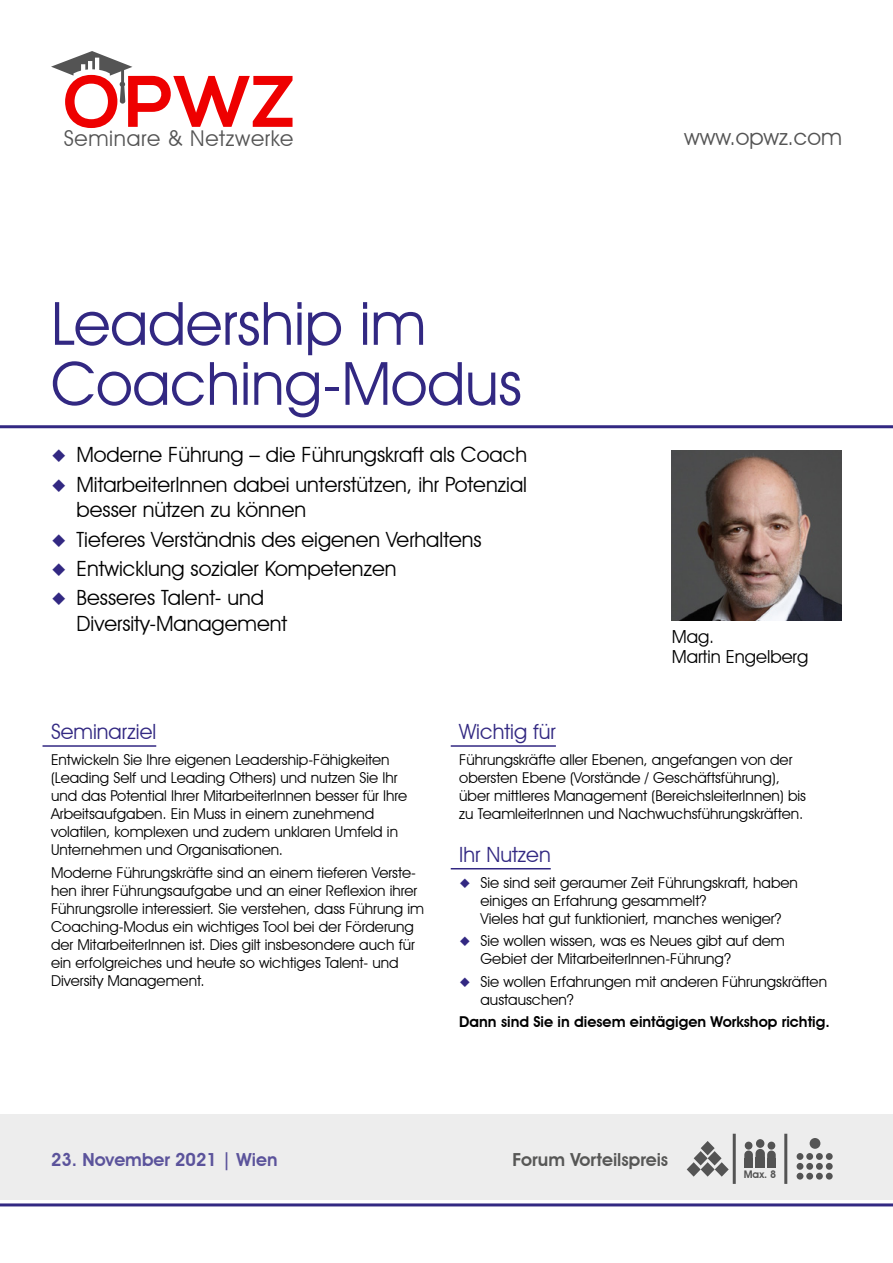
<style>
.page{position:relative;width:893px;height:1263px;background:#fff}
.page>*{position:absolute;margin:0;border:0;box-sizing:border-box;transform-origin:0 0}
.t1{font:700 72.75px "Nexa";color:#e00}
.t2{font:60px/60px "Avant Garde IT Cby BT";color:#322882}
.t3{font:22.5px "Avant Garde IT Cby BT";color:#545454}
.t4{font:21.75px "Avant Garde IT Cby BT";letter-spacing:.03em;color:#545454}
.t5{font:21px/25.2px "Avant Garde IT Cby BT";color:#000}
.t6{font:21px "Avant Garde IT Cby BT";color:#322882}
.t7{font:600 18px "Avant Garde IT Cby BT";color:#5b539b}
.t8{font:18px/19.5px "Avant Garde IT Cby BT";color:#000}
.t9{font:600 18px "Avant Garde IT Cby BT";color:#575756}
.t10{font:15px/18px "Avant Garde IT Cby BT";color:#000}
.t11{font:600 15px "Avant Garde IT Cby BT";color:#000}
.t12{font:600 10.5px "Avant Garde IT Cby BT";color:#545454}
.s1{color:#322882}
</style>
<div class="page">
<hr style="left:0;top:425px;width:893px;height:3px;background:#322882">
<hr style="left:0;top:1203px;width:893px;height:3px;background:#322882">
<svg style="left:51px;top:51px;width:81px;height:53px"></svg>
<div style="left:0;top:1114px;width:497px;height:85px;background:#ededed"></div>
<div style="left:472px;top:1114px;width:421px;height:85px;background:#ededed"></div>
<hr style="left:733px;top:1134px;width:3px;height:50px;background:#545454">
<hr style="left:784px;top:1134px;width:3px;height:50px;background:#545454">
<svg style="left:687px;top:1141px;width:42px;height:35px"></svg>
<div style="left:744px;top:1150px;width:9px;height:18px;background:#545454;border-radius:4px"></div>
<div style="left:745px;top:1141px;width:7px;height:8px;background:#545454;border-radius:50%"></div>
<div style="left:744px;top:1159px;width:9px;height:9px;background:#545454"></div>
<div style="left:755px;top:1149px;width:10px;height:19px;background:#545454;border-radius:5px"></div>
<div style="left:756px;top:1139px;width:8px;height:9px;background:#545454;border-radius:50%"></div>
<div style="left:755px;top:1158px;width:10px;height:10px;background:#545454"></div>
<div style="left:767px;top:1150px;width:9px;height:18px;background:#545454;border-radius:4px"></div>
<div style="left:768px;top:1141px;width:7px;height:8px;background:#545454;border-radius:50%"></div>
<div style="left:767px;top:1159px;width:9px;height:9px;background:#545454"></div>
<div style="left:810px;top:1138px;width:10px;height:11px;background:#545454;border-radius:50%"></div>
<div style="left:806px;top:1153px;width:7px;height:7px;background:#545454;border-radius:50%"></div>
<div style="left:816px;top:1153px;width:7px;height:7px;background:#545454;border-radius:50%"></div>
<div style="left:826px;top:1153px;width:7px;height:7px;background:#545454;border-radius:50%"></div>
<div style="left:806px;top:1163px;width:7px;height:7px;background:#545454;border-radius:50%"></div>
<div style="left:816px;top:1163px;width:7px;height:7px;background:#545454;border-radius:50%"></div>
<div style="left:826px;top:1163px;width:7px;height:7px;background:#545454;border-radius:50%"></div>
<div style="left:806px;top:1173px;width:7px;height:6px;background:#545454;border-radius:50%"></div>
<div style="left:816px;top:1173px;width:7px;height:6px;background:#545454;border-radius:50%"></div>
<div style="left:826px;top:1173px;width:7px;height:6px;background:#545454;border-radius:50%"></div>
<div style="left:797px;top:1153px;width:6px;height:7px;background:#545454;border-radius:50%"></div>
<div style="left:797px;top:1163px;width:6px;height:7px;background:#545454;border-radius:50%"></div>
<svg style="left:797px;top:1173px;width:6px;height:6px"></svg>
<hr style="left:43px;top:745px;width:113px;height:2px;background:#322882">
<hr style="left:451px;top:745px;width:105px;height:2px;background:#322882">
<hr style="left:451px;top:868px;width:100px;height:1px;background:#322882">
<img style="left:672px;top:451px;width:170px;height:170px">
<h1 class="t1" style="left:64px;top:60px;width:232px">OPWZ</h1>
<h3 class="t4" style="left:64px;top:125px;width:231px">Seminare &amp; Netzwerke</h3>
<h2 class="t2" style="left:51px;top:293px;width:472px">Leadership im<br>Coaching-Modus</h2>
<h3 class="t5" style="left:51px;top:442px;width:478px"><span class="s1">◆</span> Moderne Führung – die Führungskraft als Coach</h3>
<h3 class="t5" style="left:77px;top:472px;width:452px;text-indent:-26px"><span class="s1">◆</span> MitarbeiterInnen dabei unterstützen, ihr Potenzial besser nützen zu können</h3>
<h3 class="t5" style="left:51px;top:526px;width:432px"><span class="s1">◆</span> Tieferes Verständnis des eigenen Verhaltens</h3>
<h3 class="t5" style="left:51px;top:556px;width:347px"><span class="s1">◆</span> Entwicklung sozialer Kompetenzen</h3>
<h3 class="t5" style="left:77px;top:585px;width:212px;text-indent:-26px"><span class="s1">◆</span> Besseres Talent- und<br>Diversity-Management</h3>
<h3 class="t3" style="left:684px;top:123px;width:159px">www.opwz.com</h3>
<p class="t8" style="left:672px;top:627px;width:138px">Mag.<br>Martin Engelberg</p>
<h3 class="t6" style="left:51px;top:719px;width:107px">Seminarziel</h3>
<p class="t10" style="left:51px;top:751px;width:358px">Entwickeln Sie Ihre eigenen Leadership-Fähigkeiten (Leading Self und Leading Others) und nutzen Sie Ihr und das Potential Ihrer MitarbeiterInnen besser für Ihre Arbeitsaufgaben. Ein Muss in einem zunehmend volatilen, komplexen und zudem unklaren Umfeld in Unternehmen und Organisationen.</p>
<p class="t10" style="left:51px;top:863px;width:375px">Moderne Führungskräfte sind an einem tieferen Verste&shy;hen ihrer Führungsaufgabe und an einer Reflexion ihrer Führungsrolle interessiert. Sie verstehen, dass Führung im Coaching-Modus ein wichtiges Tool bei der Förderung der MitarbeiterInnen ist. Dies gilt insbesondere auch für ein erfolgreiches und heute so wichtiges Talent- und Diversity Management.</p>
<h3 class="t6" style="left:459px;top:719px;width:98px">Wichtig für</h3>
<p class="t10" style="left:459px;top:751px;width:348px">Führungskräfte aller Ebenen, angefangen von der obersten Ebene (Vorstände / Geschäftsführung), über mittleres Management (BereichsleiterInnen) bis zu TeamleiterInnen und Nachwuchsführungskräften.</p>
<h3 class="t6" style="left:459px;top:841px;width:93px">Ihr Nutzen</h3>
<p class="t10" style="left:480px;top:874px;width:319px;text-indent:-21px"><span class="s1">◆</span> Sie sind seit geraumer Zeit Führungskraft, haben einiges an Erfahrung gesammelt?<br>Vieles hat gut funktioniert, manches weniger?</p>
<p class="t10" style="left:480px;top:932px;width:306px;text-indent:-21px"><span class="s1">◆</span> Sie wollen wissen, was es Neues gibt auf dem<br>Gebiet der MitarbeiterInnen-Führung?</p>
<p class="t10" style="left:480px;top:972px;width:348px;text-indent:-21px"><span class="s1">◆</span> Sie wollen Erfahrungen mit anderen Führungskräften austauschen?</p>
<p class="t11" style="left:459px;top:1012px;width:372px">Dann sind Sie in diesem eintägigen Workshop richtig.</p>
<p class="t7" style="left:51px;top:1148px;width:228px">23. November 2021 | Wien</p>
<p class="t9" style="left:513px;top:1148px;width:157px">Forum Vorteilspreis</p>
<p class="t12" style="left:744px;top:1168px;width:34px">Max. 8</p>
</div>
